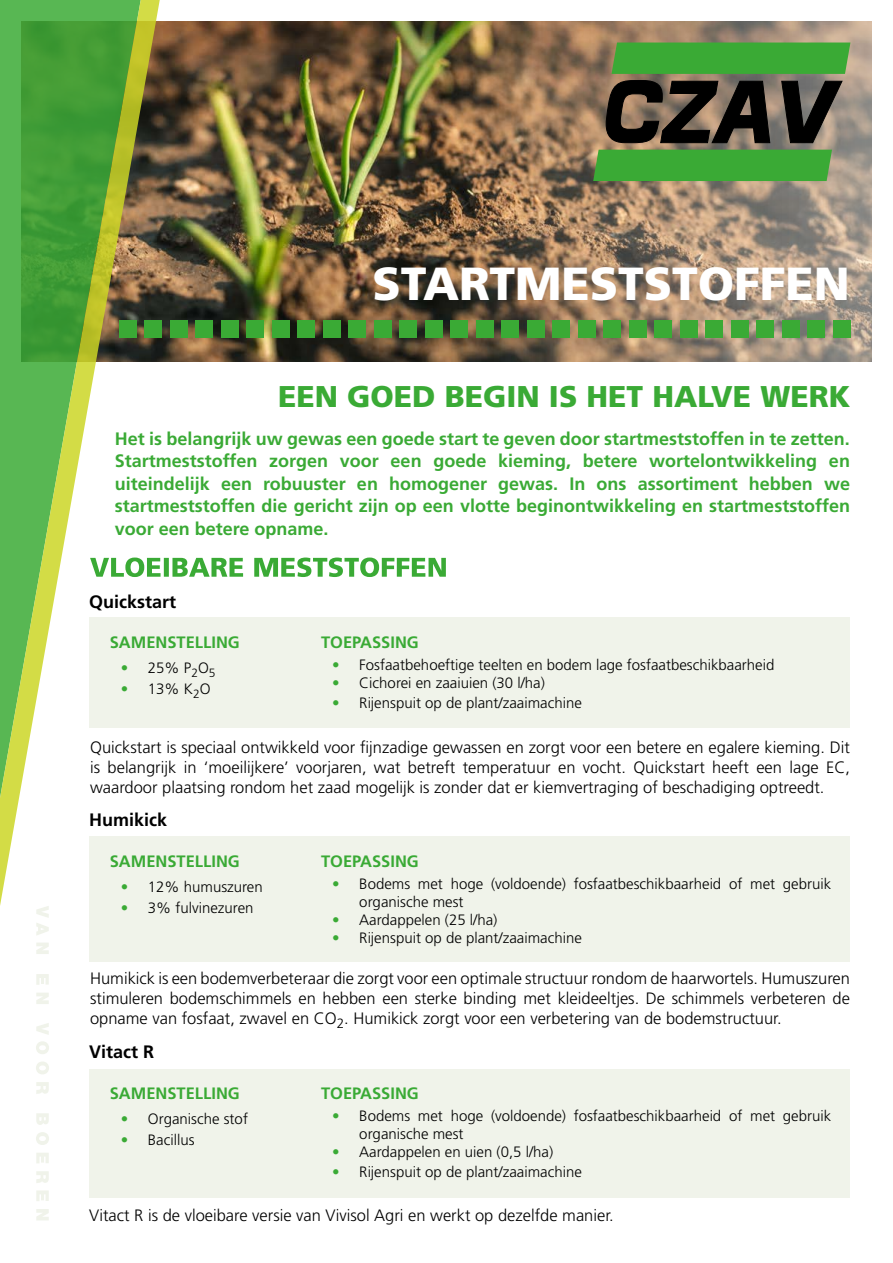
<style>
.page{position:relative;width:893px;height:1263px;background:#fff}
.page>*{position:absolute;margin:0;border:0;box-sizing:border-box;transform-origin:0 0}
.t1{font:900 46.35px "Frutiger LT Std";color:#fff}
.t2{font:900 30px "Frutiger LT Std";color:#3aaa35}
.t3{font:700 18px/22.5px "Frutiger LT Std";color:#3aaa35;text-align:justify}
.t4{font:700 18px "Frutiger LT Std";color:#000}
.t5{font:300 16.5px/19.8px "Frutiger LT Std";color:#000;text-align:justify}
.t6{font:700 16.5px "Frutiger LT Std";color:#3aaa35}
.t7{font:300 15px/18px "Frutiger LT Std";color:#000}
.s1{color:#3aaa35}
</style>
<div class="page">
<img style="left:162px;top:21px;width:710px;height:340px">
<svg style="left:0;top:0;width:162px;height:1198px"></svg>
<svg style="left:605px;top:80px;width:165px;height:63px"></svg>
<svg style="left:781px;top:80px;width:62px;height:63px"></svg>
<div style="left:611px;top:43px;width:239px;height:31px;background:#3aaa35"></div>
<div style="left:593px;top:150px;width:239px;height:31px;background:#3aaa35"></div>
<div style="left:119px;top:320px;width:17px;height:17px;background:#3aaa35"></div>
<div style="left:145px;top:320px;width:17px;height:17px;background:#3aaa35"></div>
<div style="left:170px;top:320px;width:17px;height:17px;background:#3aaa35"></div>
<div style="left:196px;top:320px;width:17px;height:17px;background:#3aaa35"></div>
<div style="left:221px;top:320px;width:17px;height:17px;background:#3aaa35"></div>
<div style="left:247px;top:320px;width:17px;height:17px;background:#3aaa35"></div>
<div style="left:272px;top:320px;width:17px;height:17px;background:#3aaa35"></div>
<div style="left:298px;top:320px;width:17px;height:17px;background:#3aaa35"></div>
<div style="left:323px;top:320px;width:17px;height:17px;background:#3aaa35"></div>
<div style="left:349px;top:320px;width:17px;height:17px;background:#3aaa35"></div>
<div style="left:374px;top:320px;width:17px;height:17px;background:#3aaa35"></div>
<div style="left:400px;top:320px;width:17px;height:17px;background:#3aaa35"></div>
<div style="left:425px;top:320px;width:17px;height:17px;background:#3aaa35"></div>
<div style="left:451px;top:320px;width:17px;height:17px;background:#3aaa35"></div>
<div style="left:476px;top:320px;width:17px;height:17px;background:#3aaa35"></div>
<div style="left:502px;top:320px;width:17px;height:17px;background:#3aaa35"></div>
<div style="left:527px;top:320px;width:17px;height:17px;background:#3aaa35"></div>
<div style="left:553px;top:320px;width:17px;height:17px;background:#3aaa35"></div>
<div style="left:578px;top:320px;width:17px;height:17px;background:#3aaa35"></div>
<div style="left:604px;top:320px;width:17px;height:17px;background:#3aaa35"></div>
<div style="left:629px;top:320px;width:17px;height:17px;background:#3aaa35"></div>
<div style="left:655px;top:320px;width:17px;height:17px;background:#3aaa35"></div>
<div style="left:680px;top:320px;width:17px;height:17px;background:#3aaa35"></div>
<div style="left:706px;top:320px;width:17px;height:17px;background:#3aaa35"></div>
<div style="left:731px;top:320px;width:17px;height:17px;background:#3aaa35"></div>
<div style="left:757px;top:320px;width:17px;height:17px;background:#3aaa35"></div>
<div style="left:782px;top:320px;width:17px;height:17px;background:#3aaa35"></div>
<div style="left:808px;top:320px;width:17px;height:17px;background:#3aaa35"></div>
<div style="left:833px;top:320px;width:17px;height:17px;background:#3aaa35"></div>
<svg style="left:36px;top:906px;width:13px;height:30px"></svg>
<svg style="left:36px;top:942px;width:13px;height:12px"></svg>
<svg style="left:36px;top:974px;width:13px;height:11px"></svg>
<svg style="left:36px;top:993px;width:13px;height:11px"></svg>
<svg style="left:36px;top:1023px;width:13px;height:12px"></svg>
<svg style="left:36px;top:1041px;width:13px;height:13px"></svg>
<svg style="left:36px;top:1061px;width:13px;height:13px"></svg>
<svg style="left:36px;top:1082px;width:13px;height:12px"></svg>
<svg style="left:36px;top:1113px;width:13px;height:12px"></svg>
<svg style="left:36px;top:1132px;width:13px;height:13px"></svg>
<svg style="left:36px;top:1153px;width:13px;height:10px"></svg>
<svg style="left:36px;top:1171px;width:13px;height:12px"></svg>
<svg style="left:36px;top:1190px;width:13px;height:11px"></svg>
<svg style="left:36px;top:1209px;width:13px;height:11px"></svg>
<svg style="left:90px;top:557px;width:356px;height:20px"></svg>
<div style="left:89px;top:836px;width:761px;height:126px;background:#f0f3ea"></div>
<div style="left:89px;top:1069px;width:761px;height:128px;background:#f0f3ea"></div>
<div style="left:89px;top:617px;width:761px;height:111px;background:#f0f3ea"></div>
<h1 class="t1" style="left:373px;top:256px;width:479px">STARTMESTSTOFFEN</h1>
<h2 class="t2" style="left:278px;top:378px;width:574px">EEN GOED BEGIN IS HET HALVE WERK</h2>
<p class="t3" style="left:115px;top:427px;width:737px">Het is belangrijk uw gewas een goede start te geven door startmeststoffen in te zetten.<br>Startmeststoffen zorgen voor een goede kieming, betere wortelontwikkeling en uiteindelijk een robuuster en homogener gewas. In ons assortiment hebben we startmeststoffen die gericht zijn op een vlotte beginontwikkeling en startmeststoffen voor een betere opname.</p>
<p class="t4" style="left:89px;top:591px;width:89px">Quickstart</p>
<p class="t6" style="left:110px;top:632px;width:132px">SAMENSTELLING</p>
<p class="t7" style="left:121px;top:659px;width:96px"><span class="s1">•</span> 25% P<sub>2</sub>O<sub>5</sub></p>
<p class="t7" style="left:121px;top:680px;width:91px"><span class="s1">•</span> 13% K<sub>2</sub>O</p>
<p class="t6" style="left:321px;top:632px;width:99px">TOEPASSING</p>
<p class="t7" style="left:332px;top:656px;width:444px"><span class="s1">•</span> Fosfaatbehoeftige teelten en bodem lage fosfaatbeschikbaarheid</p>
<p class="t7" style="left:332px;top:674px;width:214px"><span class="s1">•</span> Cichorei en zaaiuien (30 l/ha)</p>
<p class="t7" style="left:332px;top:694px;width:251px"><span class="s1">•</span> Rijenspuit op de plant/zaaimachine</p>
<p class="t5" style="left:90px;top:738px;width:761px">Quickstart is speciaal ontwikkeld voor fijnzadige gewassen en zorgt voor een betere en egalere kieming. Dit is belangrijk in ‘moeilijkere’ voorjaren, wat betreft temperatuur en vocht. Quickstart heeft een lage EC, waardoor plaatsing rondom het zaad mogelijk is zonder dat er kiemvertraging of beschadiging optreedt.</p>
<p class="t4" style="left:89px;top:809px;width:80px">Humikick</p>
<p class="t6" style="left:110px;top:851px;width:132px">SAMENSTELLING</p>
<p class="t7" style="left:121px;top:878px;width:143px"><span class="s1">•</span> 12% humuszuren</p>
<p class="t7" style="left:121px;top:899px;width:134px"><span class="s1">•</span> 3% fulvinezuren</p>
<p class="t6" style="left:321px;top:851px;width:99px">TOEPASSING</p>
<p class="t7" style="left:359px;top:875px;width:473px;text-indent:-27px"><span class="s1">•</span> Bodems met hoge (voldoende) fosfaatbeschikbaarheid of met gebruik organische mest</p>
<p class="t7" style="left:332px;top:911px;width:167px"><span class="s1">•</span> Aardappelen (25 l/ha)</p>
<p class="t7" style="left:332px;top:929px;width:251px"><span class="s1">•</span> Rijenspuit op de plant/zaaimachine</p>
<p class="t5" style="left:90px;top:969px;width:761px">Humikick is een bodemverbeteraar die zorgt voor een optimale structuur rondom de haarwortels. Humuszuren stimuleren bodemschimmels en hebben een sterke binding met kleideeltjes. De schimmels verbeteren de opname van fosfaat, zwavel en CO<sub>2</sub>. Humikick zorgt voor een verbetering van de bodemstructuur.</p>
<p class="t4" style="left:89px;top:1041px;width:67px">Vitact R</p>
<p class="t6" style="left:321px;top:1084px;width:99px">TOEPASSING</p>
<p class="t7" style="left:359px;top:1107px;width:473px;text-indent:-27px"><span class="s1">•</span> Bodems met hoge (voldoende) fosfaatbeschikbaarheid of met gebruik organische mest</p>
<p class="t7" style="left:332px;top:1143px;width:222px"><span class="s1">•</span> Aardappelen en uien (0,5 l/ha)</p>
<p class="t7" style="left:332px;top:1163px;width:251px"><span class="s1">•</span> Rijenspuit op de plant/zaaimachine</p>
<p class="t5" style="left:89px;top:1205px;width:526px">Vitact R is de vloeibare versie van Vivisol Agri en werkt op dezelfde manier.</p>
<p class="t6" style="left:110px;top:1084px;width:132px">SAMENSTELLING</p>
<p class="t7" style="left:121px;top:1110px;width:129px"><span class="s1">•</span> Organische stof</p>
<p class="t7" style="left:121px;top:1131px;width:75px"><span class="s1">•</span> Bacillus</p>
</div>
